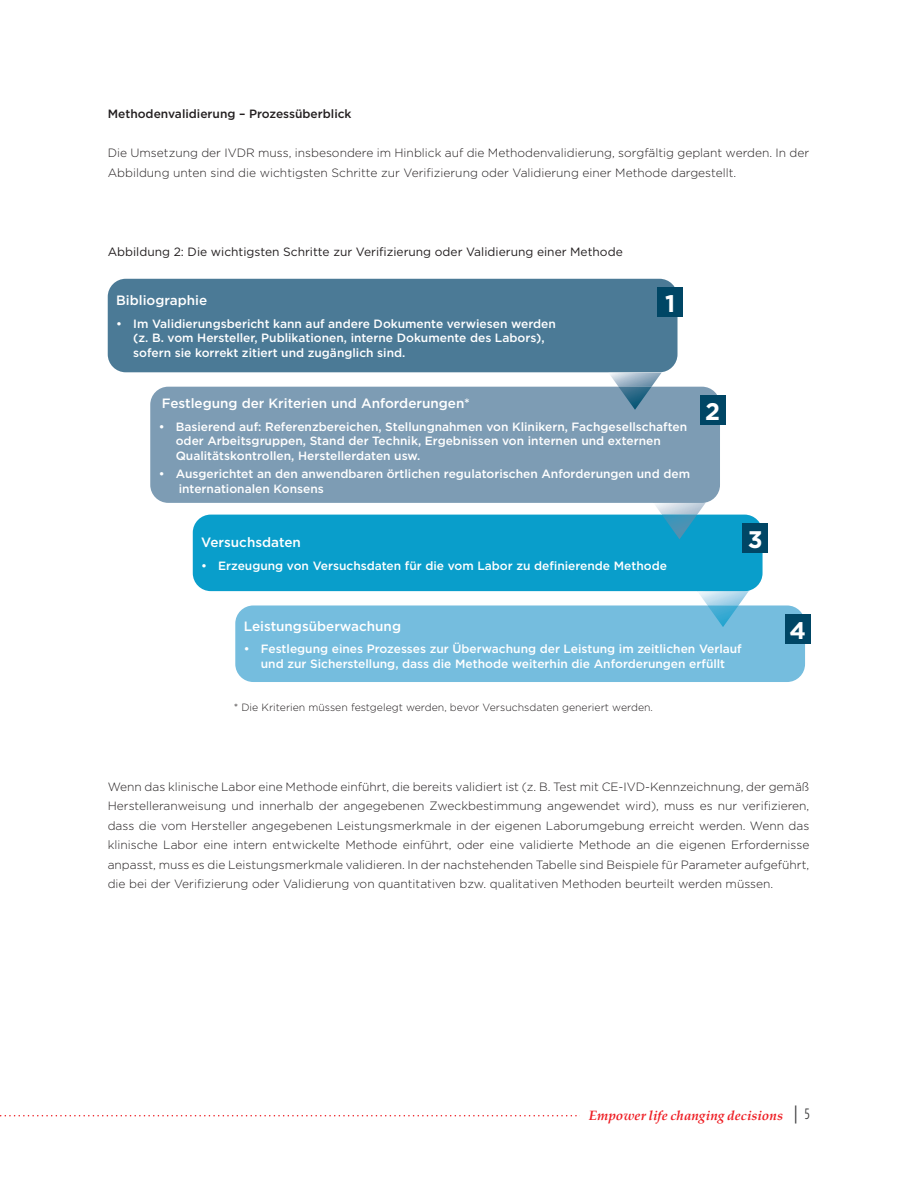
<style>
.page{position:relative;width:918px;height:1188px;background:#fff}
.page>*{position:absolute;margin:0;border:0;box-sizing:border-box;transform-origin:0 0}
.t1{font:700 24px "Gotham";color:#fff}
.t2{font:500 13.5px "Gotham";color:#fff}
.t3{font:italic 700 13.5px "Palatino";color:#ee1d23}
.t4{font:300 12px/19.5px "Gotham";color:#231f20}
.t5{font:500 12px/14.4px "Gotham";color:#fff}
.t6{font:12px "Gotham";color:#231f20}
.t7{font:500 12px "Gotham";color:#231f20}
.t8{font:300 10.5px "Gotham";color:#231f20}
.s1{font-family:"Minion Pro";font-weight:400;font-style:normal;font-size:18px;color:#3e3e3f}
.s2{font-family:"Gotham Condensed";font-weight:400;font-style:normal;font-size:15px;color:#3e3e3f}
</style>
<div class="page">
<svg style="left:0;top:1115px;width:580px;height:1px"></svg>
<div style="left:108px;top:279px;width:570px;height:93px;background:#4b7a96;border-radius:18px"></div>
<div style="left:150px;top:387px;width:570px;height:116px;background:#7d9cb4;border-radius:18px"></div>
<div style="left:193px;top:515px;width:570px;height:76px;background:#099ecb;border-radius:18px"></div>
<div style="left:235px;top:605px;width:570px;height:77px;background:#75bdde;border-radius:18px"></div>
<svg style="left:609px;top:373px;width:53px;height:37px"></svg>
<svg style="left:653px;top:502px;width:53px;height:37px"></svg>
<svg style="left:697px;top:590px;width:53px;height:37px"></svg>
<div style="left:657px;top:287px;width:26px;height:30px;background:#004665"></div>
<div style="left:700px;top:395px;width:25px;height:30px;background:#004665"></div>
<div style="left:742px;top:523px;width:26px;height:30px;background:#004665"></div>
<div style="left:785px;top:614px;width:25px;height:30px;background:#004665"></div>
<p class="t7" style="left:108px;top:106px;width:245px">Methodenvalidierung – Prozessüberblick</p>
<p class="t4" style="left:108px;top:143px;width:703px">Die Umsetzung der IVDR muss, insbesondere im Hinblick auf die Methodenvalidierung, sorgfältig geplant werden. In der<br>Abbildung unten sind die wichtigsten Schritte zur Verifizierung oder Validierung einer Methode dargestellt.</p>
<p class="t6" style="left:108px;top:244px;width:517px">Abbildung 2: Die wichtigsten Schritte zur Verifizierung oder Validierung einer Methode</p>
<p class="t2" style="left:116px;top:291px;width:92px">Bibliographie</p>
<p class="t5" style="left:133px;top:316px;width:424px;text-indent:-17px">• Im Validierungsbericht kann auf andere Dokumente verwiesen werden (z. B. vom Hersteller, Publikationen, interne Dokumente des Labors), sofern sie korrekt zitiert und zugänglich sind.</p>
<p class="t2" style="left:162px;top:394px;width:310px">Festlegung der Kriterien und Anforderungen*</p>
<p class="t5" style="left:176px;top:419px;width:513px;text-indent:-17px">• Basierend auf: Referenzbereichen, Stellungnahmen von Klinikern, Fachgesellschaften oder Arbeitsgruppen, Stand der Technik, Ergebnissen von internen und externen<br>Qualitätskontrollen, Herstellerdaten usw.</p>
<p class="t5" style="left:179px;top:467px;width:513px;text-indent:-20px">• Ausgerichtet an den anwendbaren örtlichen regulatorischen Anforderungen und dem internationalen Konsens</p>
<h1 class="t1" style="left:665px;top:287px;width:12px">1</h1>
<h1 class="t1" style="left:705px;top:395px;width:16px">2</h1>
<p class="t2" style="left:201px;top:533px;width:101px">Versuchsdaten</p>
<p class="t5" style="left:201px;top:558px;width:467px">• Erzeugung von Versuchsdaten für die vom Labor zu definierende Methode</p>
<h1 class="t1" style="left:748px;top:523px;width:16px">3</h1>
<p class="t2" style="left:244px;top:617px;width:159px">Leistungsüberwachung</p>
<p class="t5" style="left:244px;top:642px;width:499px;text-align:center">• Festlegung eines Prozesses zur Überwachung der Leistung im zeitlichen Verlauf und zur Sicherstellung, dass die Methode weiterhin die Anforderungen erfüllt</p>
<p class="t8" style="left:234px;top:701px;width:421px">* Die Kriterien müssen festgelegt werden, bevor Versuchsdaten generiert werden.</p>
<h1 class="t1" style="left:789px;top:614px;width:18px">4</h1>
<p class="t4" style="left:108px;top:776px;width:703px;text-align:justify">Wenn das klinische Labor eine Methode einführt, die bereits validiert ist (z. B. Test mit CE-IVD-Kennzeichnung, der gemäß Herstelleranweisung und innerhalb der angegebenen Zweckbestimmung angewendet wird), muss es nur verifizieren, dass die vom Hersteller angegebenen Leistungsmerkmale in der eigenen Laborumgebung erreicht werden. Wenn das klinische Labor eine intern entwickelte Methode einführt, oder eine validierte Methode an die eigenen Erfordernisse anpasst, muss es die Leistungsmerkmale validieren. In der nachstehenden Tabelle sind Beispiele für Parameter aufgeführt, die bei der Verifizierung oder Validierung von quantitativen bzw. qualitativen Methoden beurteilt werden müssen.</p>
<p class="t3" style="left:589px;top:1104px;width:222px">Empower life changing decisions <span class="s1">|</span> <span class="s2">5</span></p>
</div>
